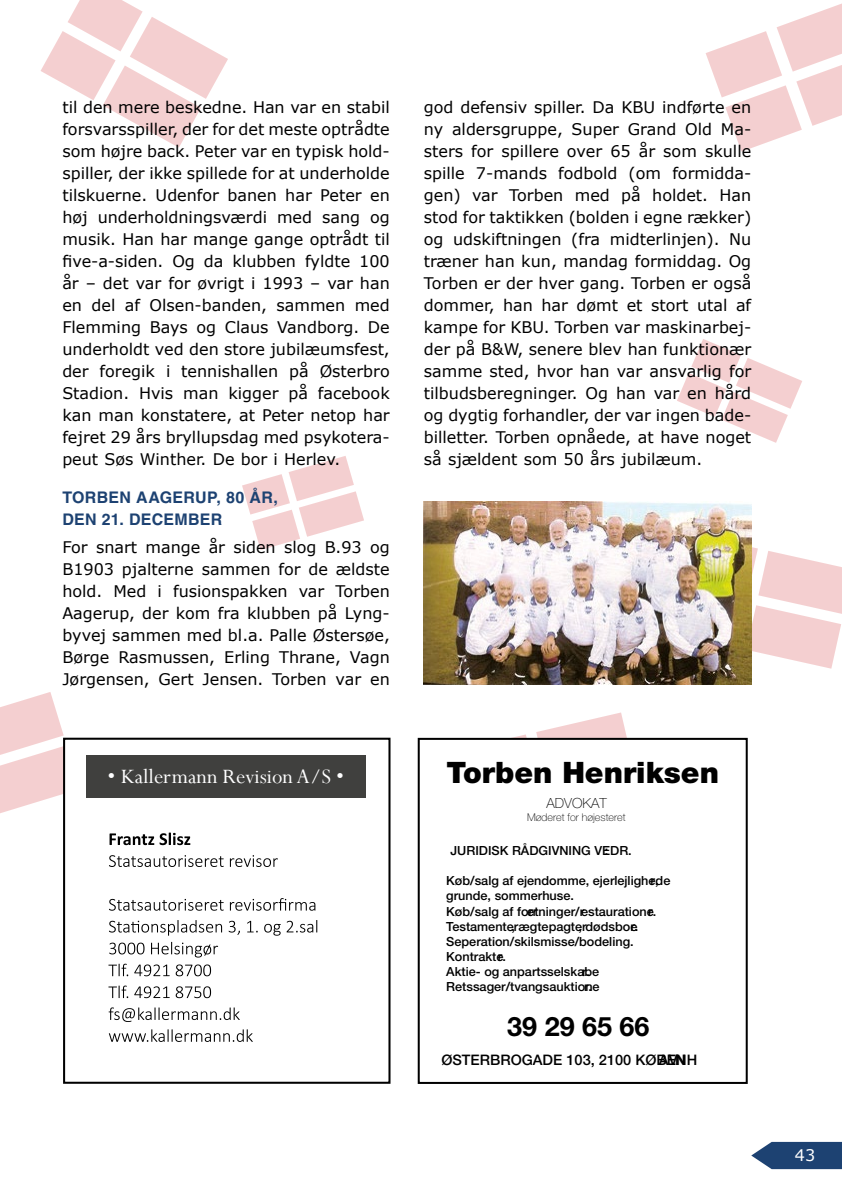
<style>
.page{position:relative;width:842px;height:1191px;background:#fff}
.page>*{position:absolute;margin:0;border:0;box-sizing:border-box;transform-origin:0 0}
.t1{font:900 29.6px "Helvetica Neue LT Std";color:#000}
.t2{font:700 26.8px "Helvetica Neue LT Std";color:#000}
.t3{font:22.8px "Perpetua";color:#fff}
.t4{font:16px/22px "Verdana";color:#000;text-align:justify}
.t5{font:700 16px/22px "Helvetica LT Std";letter-spacing:.015em;color:#1d4272}
.t6{font:16px "Verdana";color:#fff}
.t7{font:500 14.4px "Helvetica Neue LT Std";color:#000}
.t8{font:100 14px "Helvetica Neue LT Std";color:#000}
.t9{font:500 12.6px/15px "Helvetica Neue LT Std";color:#000}
.t10{font:100 10.6px "Helvetica Neue LT Std";color:#000}
</style>
<div class="page">
<svg style="left:706px;top:3px;width:136px;height:149px"></svg>
<svg style="left:752px;top:547px;width:90px;height:121px"></svg>
<svg style="left:41px;top:0;width:187px;height:148px"></svg>
<svg style="left:242px;top:456px;width:122px;height:94px"></svg>
<svg style="left:677px;top:339px;width:125px;height:104px"></svg>
<svg style="left:0;top:692px;width:64px;height:121px"></svg>
<svg style="left:467px;top:712px;width:177px;height:26px"></svg>
<svg style="left:751px;top:1141px;width:91px;height:28px;background:#3d5d86"></svg>
<img style="left:423px;top:501px;width:329px;height:183px">
<div style="left:63px;top:737px;width:327px;height:346px;border:2px solid #000"></div>
<div style="left:86px;top:755px;width:279px;height:42px;background:#40403e"></div>
<svg style="left:110px;top:833px;width:44px;height:12px"></svg>
<svg style="left:160px;top:832px;width:30px;height:13px"></svg>
<svg style="left:109px;top:855px;width:115px;height:12px"></svg>
<svg style="left:230px;top:855px;width:48px;height:12px"></svg>
<svg style="left:109px;top:899px;width:115px;height:11px"></svg>
<svg style="left:230px;top:898px;width:85px;height:12px"></svg>
<svg style="left:109px;top:920px;width:113px;height:15px"></svg>
<svg style="left:229px;top:920px;width:11px;height:15px"></svg>
<svg style="left:247px;top:921px;width:11px;height:11px"></svg>
<svg style="left:264px;top:924px;width:17px;height:11px"></svg>
<svg style="left:287px;top:920px;width:30px;height:12px"></svg>
<svg style="left:109px;top:942px;width:36px;height:12px"></svg>
<svg style="left:151px;top:942px;width:67px;height:15px"></svg>
<svg style="left:108px;top:963px;width:20px;height:13px"></svg>
<svg style="left:134px;top:964px;width:36px;height:12px"></svg>
<svg style="left:176px;top:964px;width:35px;height:12px"></svg>
<svg style="left:108px;top:985px;width:20px;height:13px"></svg>
<svg style="left:134px;top:986px;width:36px;height:12px"></svg>
<svg style="left:176px;top:986px;width:35px;height:12px"></svg>
<svg style="left:109px;top:1007px;width:131px;height:15px"></svg>
<svg style="left:109px;top:1029px;width:144px;height:13px"></svg>
<div style="left:418px;top:738px;width:330px;height:346px;border:2px solid #000"></div>
<p class="t4" style="left:62px;top:96px;width:329px">til den mere beskedne. Han var en stabil forsvarsspiller, der for det meste optrådte som højre back. Peter var en typisk hold&shy;spiller, der ikke spillede for at underholde tilskuerne. Udenfor banen har Peter en høj underholdningsværdi med sang og musik. Han har mange gange optrådt til five-a-siden. Og da klubben fyldte 100 år – det var for øvrigt i 1993 – var han en del af Olsen-banden, sammen med Flemming Bays og Claus Vandborg. De underholdt ved den store jubilæumsfest, der foregik i tennishallen på Østerbro Stadion. Hvis man kigger på facebook kan man konstatere, at Peter netop har fejret 29 års bryllupsdag med psykotera&shy;peut Søs Winther. De bor i Herlev.</p>
<p class="t5" style="left:62px;top:486px;width:217px">TORBEN AAGERUP, 80 ÅR,<br>DEN 21. DECEMBER</p>
<p class="t4" style="left:62px;top:536px;width:329px">For snart mange år siden slog B.93 og B1903 pjalterne sammen for de ældste hold. Med i fusionspakken var Torben Aagerup, der kom fra klubben på Lyng&shy;byvej sammen med bl.a. Palle Østersøe, Børge Rasmussen, Erling Thrane, Vagn Jørgensen, Gert Jensen. Torben var en</p>
<p class="t4" style="left:424px;top:96px;width:329px">god defensiv spiller. Da KBU indførte en ny aldersgruppe, Super Grand Old Ma&shy;sters for spillere over 65 år som skulle spille 7-mands fodbold (om formidda&shy;gen) var Torben med på holdet. Han stod for taktikken (bolden i egne rækker) og udskiftningen (fra midterlinjen). Nu træner han kun, mandag formiddag. Og Torben er der hver gang. Torben er også dommer, han har dømt et stort utal af kampe for KBU. Torben var maskinarbej&shy;der på B&amp;W, senere blev han funktionær samme sted, hvor han var ansvarlig for tilbudsberegninger. Og han var en hård og dygtig forhandler, der var ingen bade&shy;billetter. Torben opnåede, at have noget så sjældent som 50 års jubilæum.</p>
<h3 class="t3" style="left:108px;top:762px;width:238px">• Kallermann Revision A/S •</h3>
<h1 class="t1" style="left:446px;top:754px;width:274px">Torben Henriksen</h1>
<p class="t8" style="left:546px;top:795px;width:62px">ADVOKAT</p>
<p class="t10" style="left:527px;top:811px;width:100px">Møderet for højesteret</p>
<p class="t9" style="left:450px;top:843px;width:183px">JURIDISK RÅDGIVNING VEDR.</p>
<p class="t9" style="left:605px;top:843px;width:5px">:</p>
<p class="t9" style="left:446px;top:873px;width:226px">Køb/salg af ejendomme, ejerlejlighede</p>
<p class="t9" style="left:650px;top:873px;width:9px">r,</p>
<p class="t9" style="left:446px;top:888px;width:211px">grunde, sommerhuse.<br>Køb/salg af forretninger/restaurationer.<br>Testamenter, ægtepagter, dødsboer.<br>Seperation/skilsmisse/bodeling.<br>Kontrakter.<br>Aktie- og anpartsselskabe</p>
<p class="t9" style="left:446px;top:963px;width:155px;text-indent:136px">r.<br>Retssager/tvangsauktione</p>
<p class="t9" style="left:584px;top:979px;width:9px">r.</p>
<h2 class="t2" style="left:507px;top:1009px;width:144px">39 29 65 66</h2>
<p class="t7" style="left:441px;top:1051px;width:257px">ØSTERBROGADE 103, 2100 KØBENH</p>
<p class="t7" style="left:659px;top:1051px;width:20px">AV</p>
<p class="t6" style="left:795px;top:1144px;width:22px">43</p>
</div>
